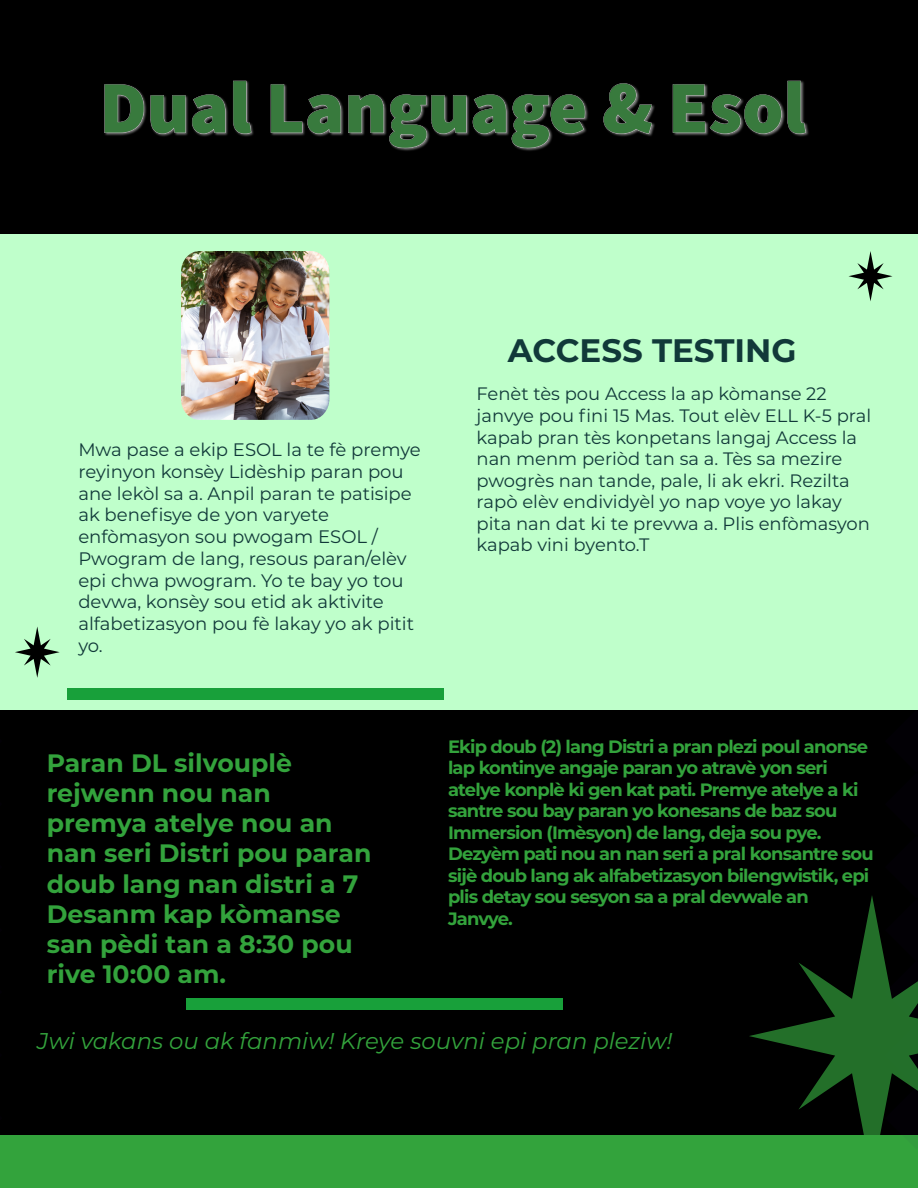
<style>
.page{position:relative;width:918px;height:1188px;background:#33a33c}
.page>*{position:absolute;margin:0;border:0;box-sizing:border-box;transform-origin:0 0}
.t1{font:900 73.8px "Source Sans 3";color:#387a3d}
.t2{font:700 32.55px "Montserrat";color:#113939}
.t3{font:700 25.2px/30.2px "Montserrat";color:#33a33c}
.t4{font:italic 22.8px "Montserrat";color:#33a33c}
.t5{font:18.15px/21.8px "Montserrat";color:#113939}
.t6{font:18px/21.6px "Montserrat";color:#113939}
.t7{font:700 17.85px/21.5px "Montserrat";letter-spacing:-.045em;color:#33a33c}
</style>
<div class="page">
<div style="left:0;top:710px;width:918px;height:425px;background:#000"></div>
<div style="left:0;top:234px;width:918px;height:476px;background:#bfffcb"></div>
<div style="left:0;top:0;width:918px;height:234px;background:#000"></div>
<img style="left:181px;top:251px;width:148px;height:169px">
<div style="left:67px;top:688px;width:377px;height:12px;background:#18a03a"></div>
<div style="left:186px;top:998px;width:377px;height:12px;background:#18a03a"></div>
<svg style="left:15px;top:627px;width:45px;height:51px"></svg>
<svg style="left:848px;top:251px;width:45px;height:50px"></svg>
<svg style="left:749px;top:896px;width:169px;height:239px"></svg>
<svg style="left:104px;top:81px;width:702px;height:67px"></svg>
<h1 class="t1" style="left:100px;top:59px;width:707px">Dual Language &amp; Esol</h1>
<p class="t5" style="left:78px;top:438px;width:344px">Mwa pase a ekip ESOL la te fè premye reyinyon konsèy Lidèship paran pou ane lekòl sa a. Anpil paran te patisipe ak benefisye de yon varyete enfòmasyon sou pwogam ESOL /<br>Pwogram de lang, resous paran/elèv epi chwa pwogram. Yo te bay yo tou devwa, konsèy sou etid ak aktivite alfabetizasyon pou fè lakay yo ak pitit yo.</p>
<h2 class="t2" style="left:508px;top:327px;width:290px">ACCESS TESTING</h2>
<p class="t6" style="left:477px;top:383px;width:396px">Fenèt tès pou Access la ap kòmanse 22 janvye pou fini 15 Mas. Tout elèv ELL K-5 pral kapab pran tès konpetans langaj Access la nan menm periòd tan sa a. Tès sa mezire pwogrès nan tande, pale, li ak ekri. Rezilta rapò elèv endividyèl yo nap voye yo lakay pita nan dat ki te prevwa a. Plis enfòmasyon kapab vini byento.T</p>
<h3 class="t3" style="left:47px;top:746px;width:326px">Paran DL silvouplè rejwenn nou nan premya atelye nou an nan seri Distri pou paran doub lang nan distri a 7<br>Desanm kap kòmanse san pèdi tan a 8:30 pou rive 10:00 am.</h3>
<p class="t7" style="left:448px;top:735px;width:427px">Ekip doub (2) lang Distri a pran plezi poul anonse lap kontinye angaje paran yo atravè yon seri atelye konplè ki gen kat pati. Premye atelye a ki santre sou bay paran yo konesans de baz sou Immersion (Imèsyon) de lang, deja sou pye.<br>Dezyèm pati nou an nan seri a pral konsantre sou sijè doub lang ak alfabetizasyon bilengwistik, epi plis detay sou sesyon sa a pral devwale an Janvye.</p>
<p class="t4" style="left:37px;top:1025px;width:637px">Jwi vakans ou ak fanmiw! Kreye souvni epi pran pleziw!</p>
</div>
